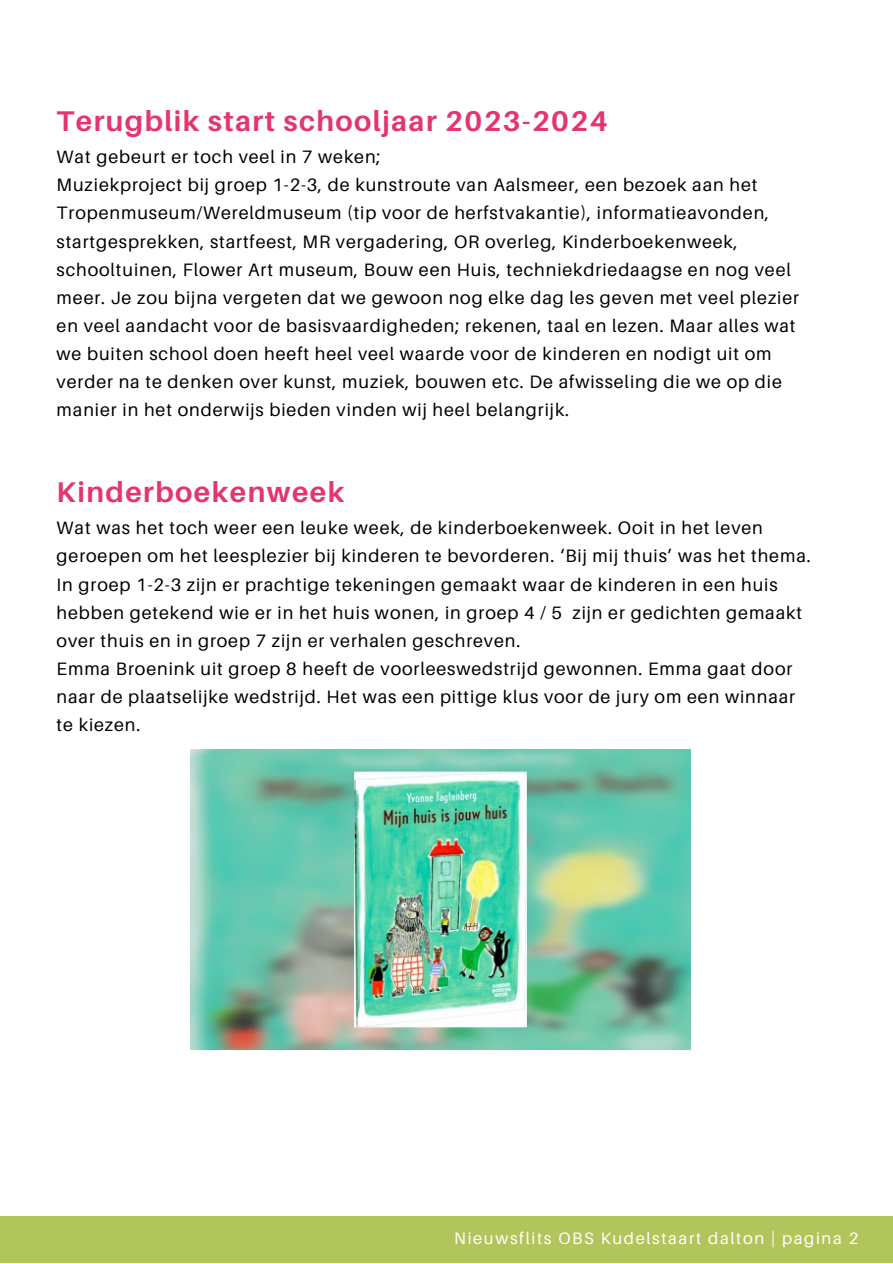
<style>
.page{position:relative;width:893px;height:1264px;background:#fff}
.page>*{position:absolute;margin:0;border:0;box-sizing:border-box;transform-origin:0 0}
.t1{font:700 28.5px "Aileron";letter-spacing:.05em;color:#e4366d}
.t2{font:18px/28px "Aileron";letter-spacing:.05em;color:#000}
.t3{font:16.5px "Aileron";letter-spacing:.1em;color:#fff}
</style>
<div class="page">
<div style="left:0;top:1216px;width:892px;height:46px;background:#b2c55c"></div>
<img style="left:190px;top:749px;width:500px;height:300px">
<p class="t1" style="left:57px;top:103px;width:552px">Terugblik start schooljaar 2023-2024</p>
<p class="t2" style="left:57px;top:142px;width:325px">Wat gebeurt er toch veel in 7 weken;</p>
<p class="t2" style="left:57px;top:171px;width:744px">Muziekproject bij groep 1-2-3, de kunstroute van Aalsmeer, een bezoek aan het Tropenmuseum/Wereldmuseum (tip voor de herfstvakantie), informatieavonden, startgesprekken, startfeest, MR vergadering, OR overleg, Kinderboekenweek, schooltuinen, Flower Art museum, Bouw een Huis, techniekdriedaagse en nog veel meer. Je zou bijna vergeten dat we gewoon nog elke dag les geven met veel plezier en veel aandacht voor de basisvaardigheden; rekenen, taal en lezen. Maar alles wat we buiten school doen heeft heel veel waarde voor de kinderen en nodigt uit om verder na te denken over kunst, muziek, bouwen etc. De afwisseling die we op die manier in het onderwijs bieden vinden wij heel belangrijk.</p>
<p class="t1" style="left:57px;top:474px;width:289px">Kinderboekenweek</p>
<p class="t2" style="left:57px;top:513px;width:755px">Wat was het toch weer een leuke week, de kinderboekenweek. Ooit in het leven geroepen om het leesplezier bij kinderen te bevorderen. ‘Bij mij thuis’ was het thema.<br>In groep 1-2-3 zijn er prachtige tekeningen gemaakt waar de kinderen in een huis hebben getekend wie er in het huis wonen, in groep 4 / 5 zijn er gedichten gemaakt over thuis en in groep 7 zijn er verhalen geschreven.</p>
<p class="t2" style="left:57px;top:654px;width:740px">Emma Broenink uit groep 8 heeft de voorleeswedstrijd gewonnen. Emma gaat door naar de plaatselijke wedstrijd. Het was een pittige klus voor de jury om een winnaar te kiezen.</p>
<p class="t3" style="left:454px;top:1227px;width:405px">Nieuwsflits OBS Kudelstaart dalton | pagina 2</p>
</div>
